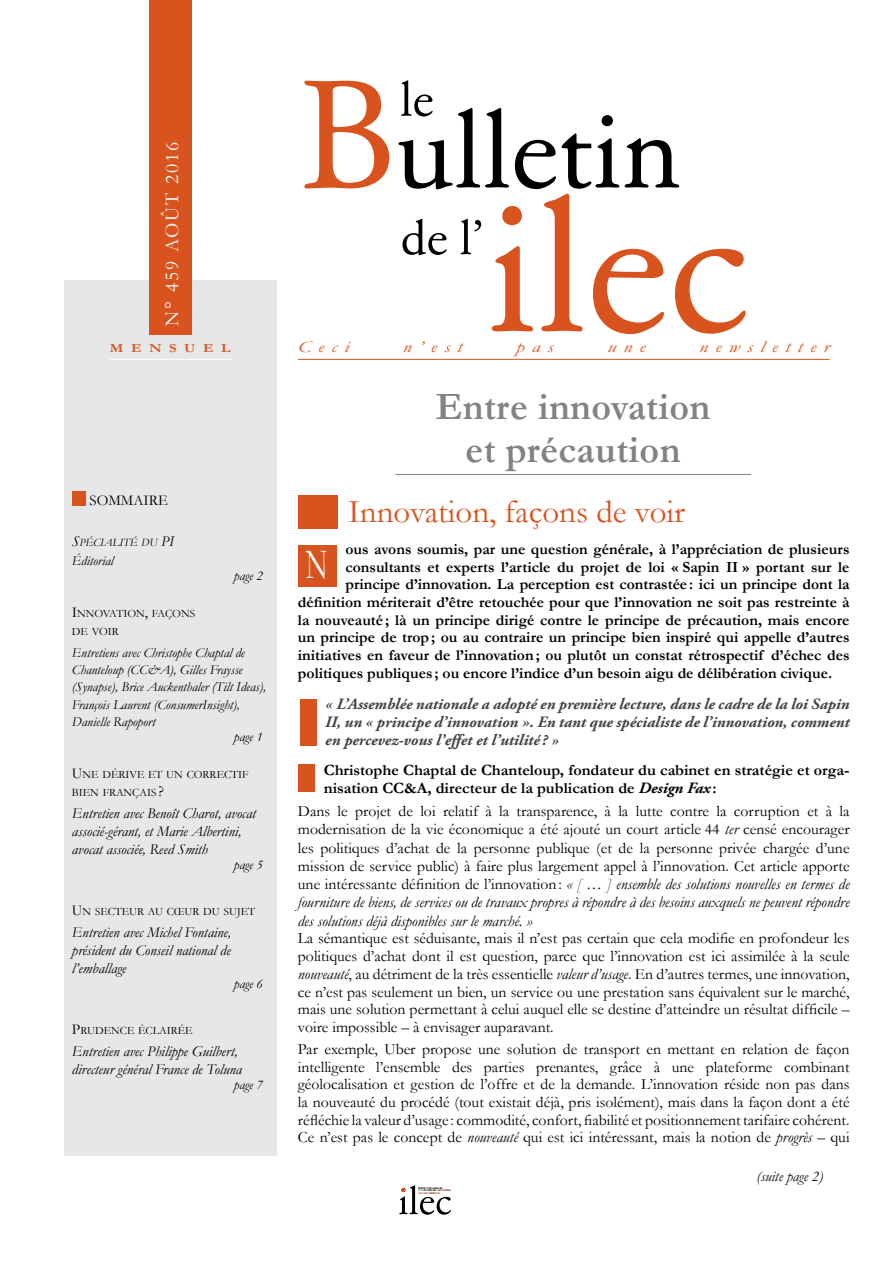
<style>
.page{position:relative;width:893px;height:1263px;background:#fff}
.page>*{position:absolute;margin:0;border:0;box-sizing:border-box;transform-origin:0 0}
.t1{font:43.5px "Garamond";color:#fff;scale:.65 1}
.t2{font:700 39px/43.2px "Garamond";letter-spacing:.01em;color:#808285;text-align:center}
.t3{font:33px "Garamond";color:#d9531e}
.t4{font:19.5px "Garamond";letter-spacing:.1em;color:#fff}
.t5{font:italic 16.35px "Garamond";letter-spacing:.35em;color:#d9531e;scale:1.26 1}
.t6{font:15.75px/17.7px "Garamond";color:#000;text-align:justify}
.t7{font:italic 700 15.75px/18px "Adobe Garamond Pro";color:#414042;text-align:justify}
.t8{font:700 15.75px/18px "Garamond";color:#000}
.t9{font:700 15.6px "Garamond";color:#000}
.t10{font:italic 15px/18px "Garamond";color:#000}
.t11{font:15px "Garamond";color:#000}
.t12{font:14.25px "Verdana";color:#000}
.t13{font:italic 13.5px/17.2px "Garamond";color:#000}
.t14{font:700 12.3px "Garamond";letter-spacing:.505em;color:#d9531e;scale:1.2 1}
.t15{font:11.25px/18px "Garamond";color:#000}
.t16{font:italic 11.25px "Garamond";color:#000}
.t17{font:2.1px/2.5px "Verdana";color:#000}
.s1{font-size:15px}
.s2{font-family:"Adobe Garamond Pro";font-style:italic}
.s3{font-style:italic}
.s4{color:#d9531e}
</style>
<div class="page">
<div style="left:64px;top:280px;width:213px;height:875px;background:#e6e7e8"></div>
<hr style="left:109px;top:359px;width:122px;height:1px;background:#fff">
<hr style="left:298px;top:359px;width:532px;height:1px;background:#d9531e">
<svg style="left:304px;top:81px;width:85px;height:107px"></svg>
<svg style="left:398px;top:80px;width:348px;height:254px"></svg>
<svg style="left:399px;top:1185px;width:52px;height:30px"></svg>
<div style="left:298px;top:495px;width:39px;height:33px;background:#d9531e"></div>
<div style="left:149px;top:0;width:43px;height:334px;background:#d9531e"></div>
<hr style="left:395px;top:474px;width:356px;height:1px;background:#808285">
<div style="left:298px;top:546px;width:39px;height:41px;background:#d9531e"></div>
<div style="left:72px;top:491px;width:14px;height:15px;background:#d9531e"></div>
<div style="left:298px;top:764px;width:17px;height:28px;background:#d9531e"></div>
<div style="left:300px;top:699px;width:17px;height:46px;background:#d9531e"></div>
<p class="t4" style="left:161px;top:326px;width:186px;rotate:-90deg">N° 459 août 2016</p>
<p class="t14" style="left:110px;top:341px;width:102px">MENSUEL</p>
<p class="t5" style="left:298px;top:338px;width:42px">Ceci</p>
<p class="t5" style="left:403px;top:338px;width:49px">n’est</p>
<p class="t5" style="left:516px;top:338px;width:31px">pas</p>
<p class="t5" style="left:607px;top:338px;width:32px">une</p>
<p class="t5" style="left:699px;top:338px;width:105px">newsletter</p>
<p class="t11" style="left:89px;top:491px;width:76px">sommaire</p>
<p class="t16" style="left:72px;top:535px;width:98px"><span class="s1">S</span>PÉCIALITÉ DU <span class="s1">PI</span></p>
<p class="t13" style="left:72px;top:552px;width:43px">éditorial</p>
<p class="t13" style="left:234px;top:567px;width:30px">page 2</p>
<p class="t15" style="left:72px;top:605px;width:125px"><span class="s1">I</span>NNOVATION<span class="s1">,</span> FAÇONS<br>DE VOIR</p>
<p class="t13" style="left:72px;top:644px;width:196px">Entretiens avec Christophe Chaptal de Chanteloup (CC&amp;A), Gilles Fraysse (Synapse), Brice Auckenthaler (Tilt Ideas), François Laurent (ConsumerInsight), Danielle Rapoport</p>
<p class="t13" style="left:234px;top:728px;width:30px">page 1</p>
<p class="t15" style="left:72px;top:765px;width:178px"><span class="s1">U</span>NE DÉRIVE ET UN CORRECTIF<br>BIEN FRANÇAIS <span class="s1">?</span></p>
<p class="t10" style="left:72px;top:804px;width:185px">Entretien avec Benoît Charot, avocat associé-gérant, et Marie Albertini, avocat associée, Reed Smith</p>
<p class="t13" style="left:234px;top:856px;width:30px">page 5</p>
<p class="t15" style="left:72px;top:902px;width:185px"><span class="s1">U</span>N SECTEUR AU CŒUR DU SUJET</p>
<p class="t10" style="left:72px;top:923px;width:161px;text-align:justify">Entretien avec Michel Fontaine, président du Conseil national de l’emballage</p>
<p class="t13" style="left:234px;top:975px;width:30px">page 6</p>
<p class="t15" style="left:72px;top:1021px;width:122px"><span class="s1">P</span>RUDENCE ÉCLAIRÉE</p>
<p class="t10" style="left:72px;top:1042px;width:172px">Entretien avec Philippe Guilbert, directeur général France de Toluna</p>
<p class="t13" style="left:234px;top:1076px;width:30px">page 7</p>
<h2 class="t2" style="left:436px;top:384px;width:276px">Entre innovation et précaution</h2>
<h3 class="t3" style="left:348px;top:492px;width:338px">Innovation, façons de voir</h3>
<p class="t9" style="left:345px;top:540px;width:505px">ous avons soumis, par une question générale, à l’appréciation de plusieurs</p>
<p class="t9" style="left:345px;top:557px;width:505px">consultants et experts l’article du projet de loi « Sapin II » portant sur le</p>
<p class="t9" style="left:345px;top:575px;width:506px">principe d’innovation. La perception est contrastée : ici un principe dont la</p>
<p class="t9" style="left:298px;top:593px;width:553px">définition mériterait d’être retouchée pour que l’innovation ne soit pas restreinte à</p>
<p class="t9" style="left:298px;top:610px;width:553px">la nouveauté ; là un principe dirigé contre le principe de précaution, mais encore</p>
<p class="t9" style="left:298px;top:628px;width:553px">un principe de trop; ou au contraire un principe bien inspiré qui appelle d’autres</p>
<p class="t9" style="left:298px;top:646px;width:553px">initiatives en faveur de l’innovation; ou plutôt un constat rétrospectif d’échec des</p>
<p class="t9" style="left:298px;top:664px;width:536px">politiques publiques ; ou encore l’indice d’un besoin aigu de délibération civique.</p>
<p class="t7" style="left:325px;top:695px;width:526px">« L’Assemblée nationale a adopté en première lecture, dans le cadre de la loi Sapin II, un « principe d’innovation ». En tant que spécialiste de l’innovation, comment en percevez-vous l’effet et l’utilité ? »</p>
<p class="t8" style="left:324px;top:761px;width:527px">Christophe Chaptal de Chanteloup, fondateur du cabinet en stratégie et orga&shy;nisation CC&amp;A, directeur de la publication de <span class="s2">Design Fax</span> :</p>
<p class="t6" style="left:298px;top:802px;width:553px;line-height:18.3px">Dans le projet de loi relatif à la transparence, à la lutte contre la corruption et à la modernisation de la vie économique a été ajouté un court article 44 <span class="s3">ter</span> censé encourager les politiques d’achat de la personne publique (et de la personne privée chargée d’une mission de service public) à faire plus largement appel à l’innovation. Cet article apporte une intéressante définition de l’innovation: <span class="s3">« [ … ] ensemble des solutions nouvelles en termes de fourniture de biens, de services ou de travaux propres à répondre à des besoins auxquels ne peuvent répondre des solutions déjà disponibles sur le marché. »</span></p>
<p class="t6" style="left:298px;top:929px;width:553px">La sémantique est séduisante, mais il n’est pas certain que cela modifie en profondeur les politiques d’achat dont il est question, parce que l’innovation est ici assimilée à la seule <span class="s3">nouveauté</span>, au détriment de la très essentielle <span class="s3">valeur d’usage</span>. En d’autres termes, une innovation, ce n’est pas seulement un bien, un service ou une prestation sans équivalent sur le marché, mais une solution permettant à celui auquel elle se destine d’atteindre un résultat difficile – voire impossible – à envisager auparavant.</p>
<p class="t6" style="left:298px;top:1040px;width:553px">Par exemple, Uber propose une solution de transport en mettant en relation de façon intelligente l’ensemble des parties prenantes, grâce à une plateforme combinant géolocalisation et gestion de l’offre et de la demande. L’innovation réside non pas dans la nouveauté du procédé (tout existait déjà, pris isolément), mais dans la façon dont a été réfléchie la valeur d’usage : commodité, confort, fiabilité et positionnement tarifaire cohérent.<br>Ce n’est pas le concept de <span class="s3">nouveauté</span> qui est ici intéressant, mais la notion de <span class="s3">progrès</span> – qui</p>
<h1 class="t1" style="left:306px;top:538px;width:35px">N</h1>
<p class="t12" style="left:361px;top:1085px;width:13px">O</p>
<p class="t12" style="left:343px;top:1102px;width:11px">S</p>
<p class="t12" style="left:386px;top:1102px;width:12px">U</p>
<p class="t12" style="left:349px;top:1119px;width:13px">O</p>
<p class="t17" style="left:418px;top:1187px;width:34px">INSTITUT DE LIAISONS<br>ET D’ÉTUDES DES <span class="s4">INDUSTRIES<br>DE CONSOMMATION</span></p>
<p class="t10" style="left:757px;top:1167px;width:68px">(suite page 2)</p>
</div>
